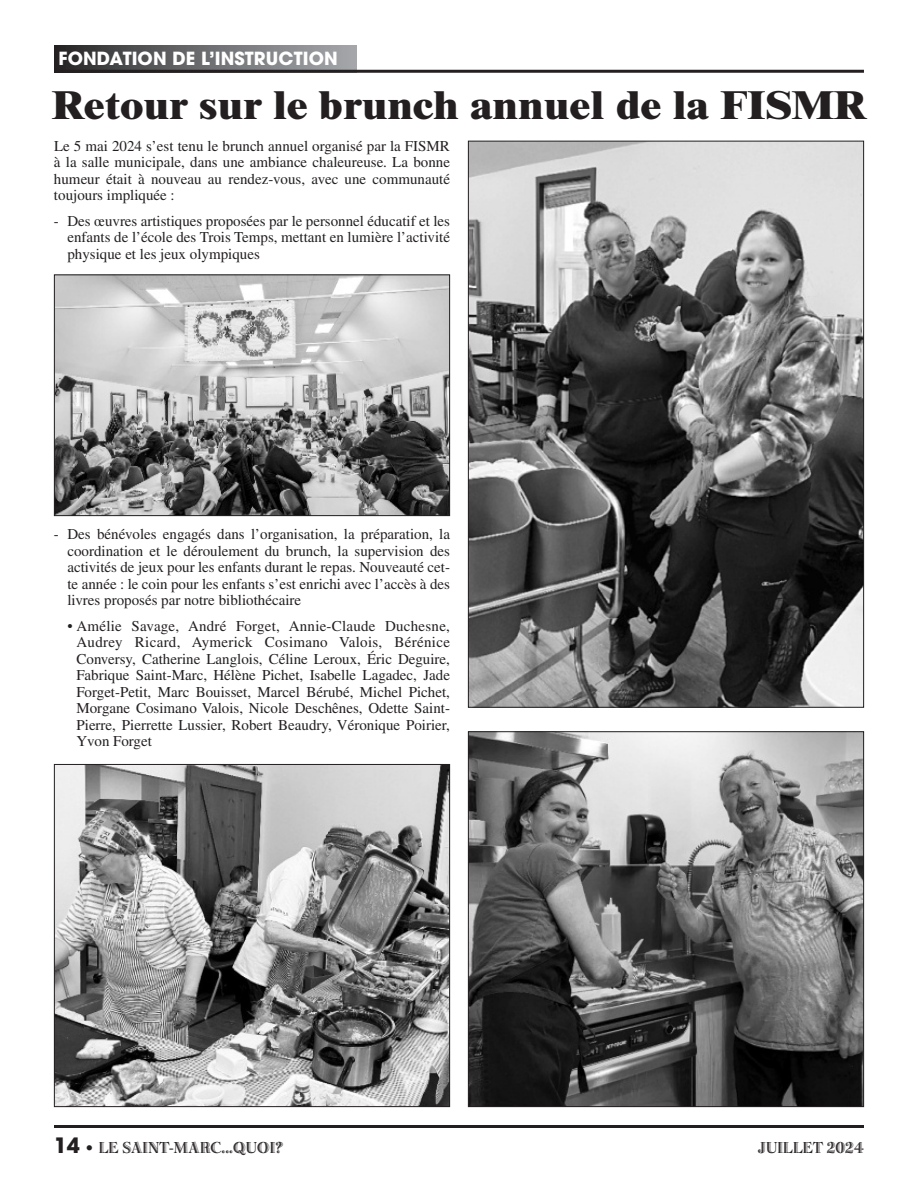
<style>
.page{position:relative;width:918px;height:1188px;background:#fff}
.page>*{position:absolute;margin:0;border:0;box-sizing:border-box;transform-origin:0 0}
.t1{font:800 39px "Times";letter-spacing:.01em;color:#231f20;scale:1.09 1}
.t2{font:700 18px "Avant Garde";letter-spacing:.005em;color:#fff}
.t3{font:16.5px "Bertie Plain";color:#231f20}
.t4{font:15px/16.5px "Times";color:#231f20;text-align:justify}
.s1{font-family:"Avant Garde";font-weight:700;font-size:21px}
.s2{font-family:"Frutiger";font-weight:900;font-style:italic;font-size:15px}
</style>
<div class="page">
<svg style="left:54px;top:45px;width:302px;height:25px;background:#68696b"></svg>
<hr style="left:54px;top:70px;width:810px;height:3px;background:#231f20">
<img style="left:56px;top:276px;width:392px;height:238px">
<div style="left:54px;top:274px;width:396px;height:242px;border:1px solid #231f20"></div>
<img style="left:56px;top:766px;width:392px;height:339px">
<div style="left:54px;top:764px;width:396px;height:343px;border:1px solid #231f20"></div>
<img style="left:470px;top:143px;width:392px;height:563px">
<img style="left:470px;top:733px;width:392px;height:372px">
<div style="left:468px;top:731px;width:396px;height:376px;border:1px solid #231f20"></div>
<hr style="left:54px;top:1125px;width:810px;height:3px;background:#231f20">
<p class="t2" style="left:59px;top:52px;width:281px">FONDATION DE L’INSTRUCTION</p>
<h1 class="t1" style="left:52px;top:91px;width:748px">Retour sur le brunch annuel de la FISMR</h1>
<p class="t4" style="left:54px;top:139px;width:398px">Le 5 mai 2024 s’est tenu le brunch annuel organisé par la FISMR à la salle municipale, dans une ambiance chaleureuse. La bonne humeur était à nouveau au rendez-vous, avec une communauté toujours impliquée :</p>
<p class="t4" style="left:67px;top:214px;width:384px;text-indent:-13px">- Des œuvres artistiques proposées par le personnel éducatif et les enfants de l’école des Trois Temps, mettant en lumière l’activité physique et les jeux olympiques</p>
<p class="t4" style="left:67px;top:527px;width:384px;text-indent:-13px">- Des bénévoles engagés dans l’organisation, la préparation, la coordination et le déroulement du brunch, la supervision des activités de jeux pour les enfants durant le repas. Nouveauté cet&shy;te année : le coin pour les enfants s’est enrichi avec l’accès à des livres proposés par notre bibliothécaire</p>
<p class="t4" style="left:76px;top:619px;width:375px;text-indent:-9px">• Amélie Savage, André Forget, Annie-Claude Duchesne, Audrey Ricard, Aymerick Cosimano Valois, Bérénice Conversy, Catherine Langlois, Céline Leroux, Éric Deguire, Fabrique Saint-Marc, Hélène Pichet, Isabelle Lagadec, Jade Forget-Petit, Marc Bouisset, Marcel Bérubé, Michel Pichet, Morgane Cosimano Valois, Nicole Deschênes, Odette Saint-Pierre, Pierrette Lussier, Robert Beaudry, Véronique Poirier, Yvon Forget</p>
<p class="t3" style="left:54px;top:1142px;width:231px"><span class="s1">14</span> <span class="s2">•</span> LE SAINT-MARC...QUOI?</p>
<p class="t3" style="left:758px;top:1142px;width:107px">JUILLET 2024</p>
</div>
